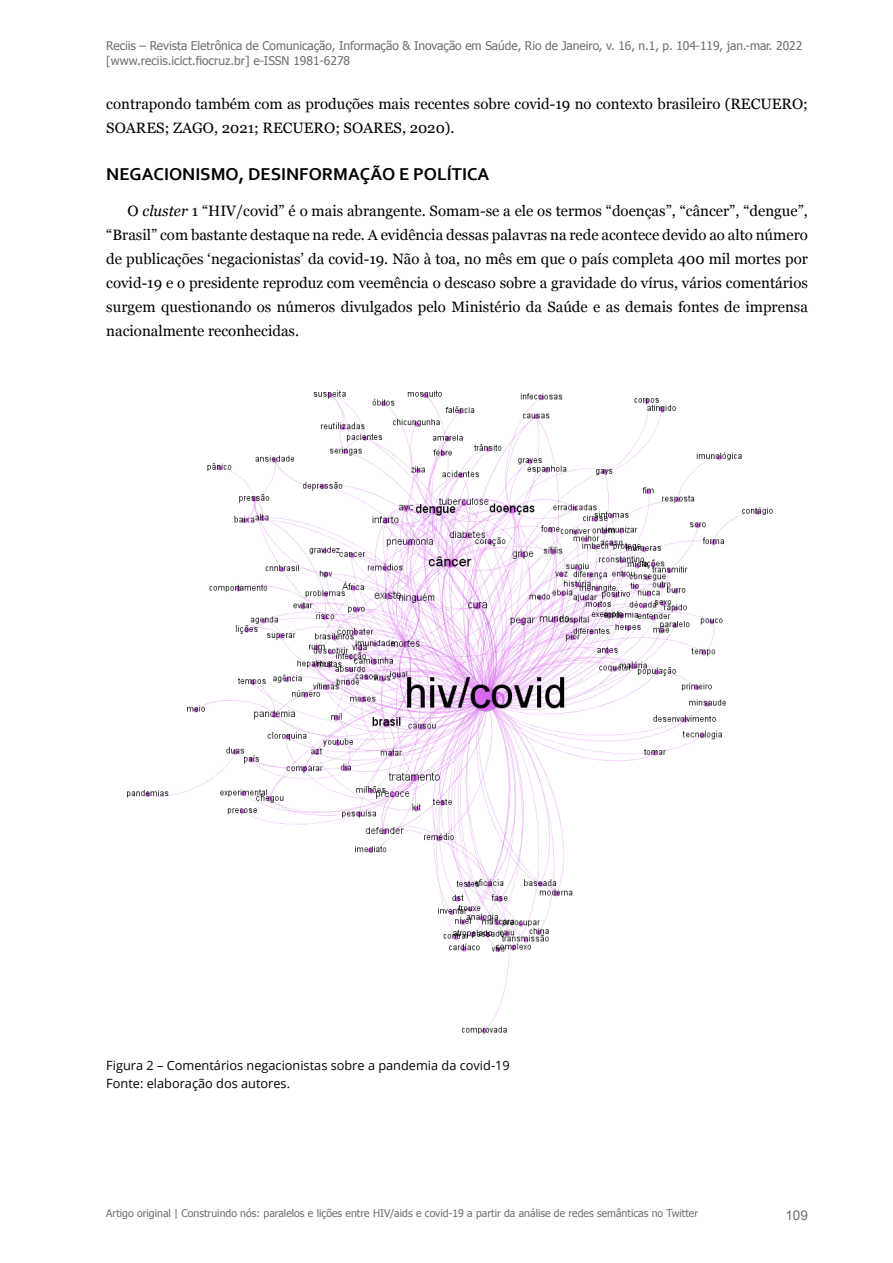
<style>
.page{position:relative;width:893px;height:1263px;background:#fff}
.page>*{position:absolute;margin:0;border:0;box-sizing:border-box;transform-origin:0 0}
.titulo1{font:700 18px "Corbel";color:#000}
.corpo-texto{font:15px/24px "Georgia";color:#000}
.t1{font:13.5px "Arial";color:#6d6e71}
.legenda{font:12.75px "Open Sans";color:#000}
.t2{font:12px/15px "Tahoma";letter-spacing:-.005em;color:#6d6e71}
.t3{font:10.5px "Tahoma";color:#6d6e71}
.s1{font-style:italic}
</style>
<div class="page">
<img style="left:127px;top:390px;width:646px;height:644px">
<p class="t2" style="left:106px;top:38px;width:697px">Reciis – Revista Eletrônica de Comunicação, Informação &amp; Inovação em Saúde, Rio de Janeiro, v. 16, n.1, p. 104-119, jan.-mar. 2022 [www.reciis.icict.fiocruz.br] e-ISSN 1981-6278</p>
<p class="corpo-texto" style="left:106px;top:92px;width:703px">contrapondo também com as produções mais recentes sobre covid-19 no contexto brasileiro (RECUERO;<br>SOARES; ZAGO, 2021; RECUERO; SOARES, 2020).</p>
<p class="titulo1" style="left:106px;top:163px;width:385px">NEGACIONISMO, DESINFORMAÇÃO E POLÍTICA</p>
<p class="corpo-texto" style="left:106px;top:200px;width:703px;text-align:justify;text-indent:21px">O <span class="s1">cluster</span> 1 “HIV/covid” é o mais abrangente. Somam-se a ele os termos “doenças”, “câncer”, “dengue”, “Brasil” com bastante destaque na rede. A evidência dessas palavras na rede acontece devido ao alto número de publicações ‘negacionistas’ da covid-19. Não à toa, no mês em que o país completa 400 mil mortes por covid-19 e o presidente reproduz com veemência o descaso sobre a gravidade do vírus, vários comentários surgem questionando os números divulgados pelo Ministério da Saúde e as demais fontes de imprensa nacionalmente reconhecidas.</p>
<p class="legenda" style="left:106px;top:1056px;width:405px">Figura 2 – Comentários negacionistas sobre a pandemia da covid-19</p>
<p class="legenda" style="left:106px;top:1074px;width:185px">Fonte: elaboração dos autores.</p>
<p class="t3" style="left:106px;top:1206px;width:593px">Artigo original | Construindo nós: paralelos e lições entre HIV/aids e covid-19 a partir da análise de redes semânticas no Twitter</p>
<p class="t1" style="left:785px;top:1206px;width:24px">109</p>
</div>
